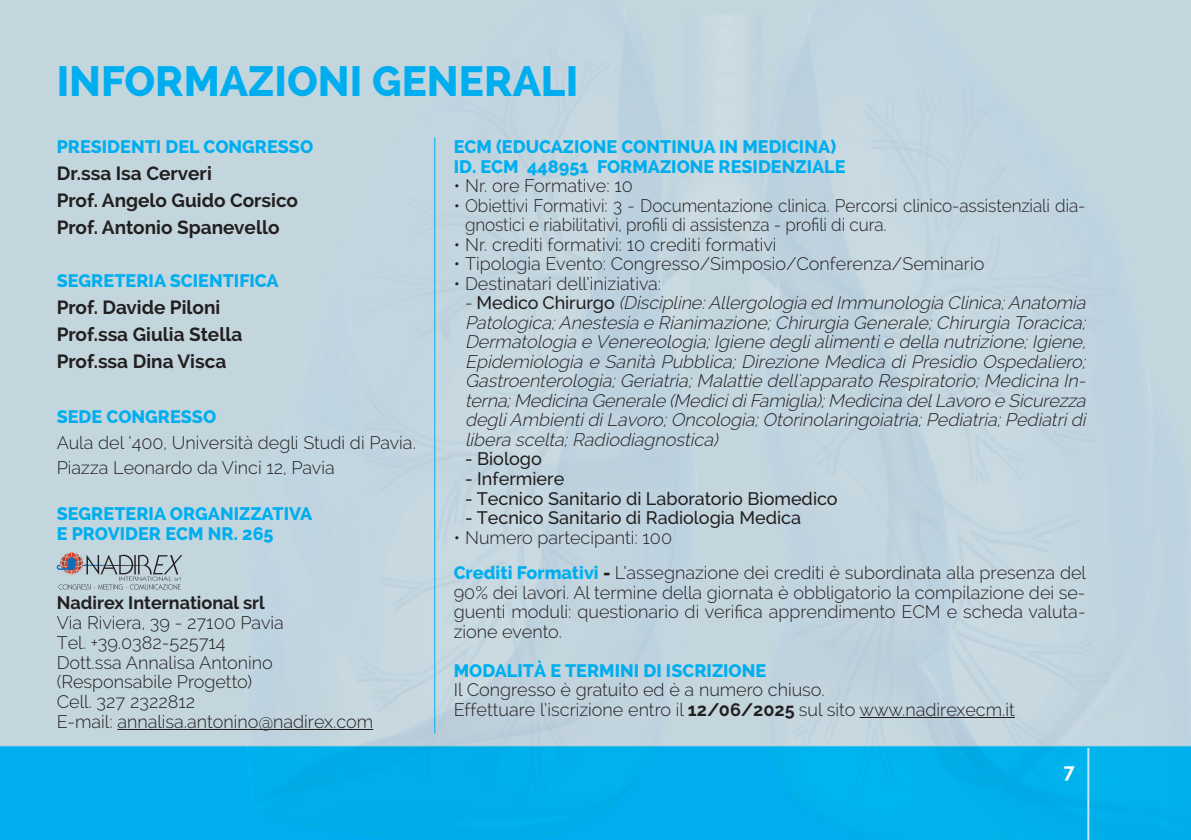
<style>
.page{position:relative;width:1191px;height:840px;background:#fff}
.page>*{position:absolute;margin:0;border:0;box-sizing:border-box;transform-origin:0 0}
.t1{font:800 42px "Raleway";color:#00aeef}
.t2{font:700 20px "Raleway";color:#fff}
.t3{font:700 19px/27px "Raleway";color:#231f20}
.t4{font:300 18px/19.8px "Raleway";color:#231f20}
.t5{font:italic 300 18px/19.4px "Raleway";color:#231f20;text-align:justify}
.t6{font:800 18px/19.8px "Raleway";color:#00aeef}
.t7{font:500 18px "Raleway";color:#231f20}
.t8{font:700 18px "Raleway";color:#231f20}
.s1{font-style:normal}
.s2{font-weight:500;font-style:normal}
.s3{font-weight:800;color:#00aeef}
.s4{font-weight:800}
.s5{font-weight:700}
</style>
<div class="page">
<img style="left:0;top:0;width:1191px;height:839px">
<hr style="left:117px;top:728px;width:256px;height:1px;background:#231f20">
<hr style="left:859px;top:716px;width:156px;height:1px;background:#231f20">
<svg style="left:57px;top:552px;width:125px;height:37px;background:#a8b4bb"></svg>
<hr style="left:434px;top:137px;width:1px;height:595px;background:#00aeef">
<hr style="left:1087px;top:747px;width:2px;height:92px;background:#c3e9fa">
<h1 class="t1" style="left:57px;top:57px;width:523px">INFORMAZIONI GENERALI</h1>
<p class="t6" style="left:57px;top:137px;width:258px">PRESIDENTI DEL CONGRESSO</p>
<p class="t3" style="left:57px;top:161px;width:243px">Dr.ssa Isa Cerveri<br>Prof. Angelo Guido Corsico<br>Prof. Antonio Spanevello</p>
<p class="t6" style="left:57px;top:271px;width:223px">SEGRETERIA SCIENTIFICA</p>
<p class="t3" style="left:57px;top:295px;width:187px">Prof. Davide Piloni<br>Prof.ssa Giulia Stella<br>Prof.ssa Dina Visca</p>
<p class="t6" style="left:57px;top:406px;width:161px">SEDE CONGRESSO</p>
<p class="t4" style="left:57px;top:431px;width:361px;line-height:25.6px">Aula del ‘400, Università degli Studi di Pavia.<br>Piazza Leonardo da Vinci 12, Pavia</p>
<p class="t6" style="left:57px;top:503px;width:257px">SEGRETERIA ORGANIZZATIVA<br>E PROVIDER ECM NR. 265</p>
<p class="t8" style="left:57px;top:596px;width:210px">Nadirex International srl</p>
<p class="t4" style="left:57px;top:614px;width:318px">Via Riviera, 39 - 27100 Pavia<br>Tel. +39.0382-525714<br>Dott.ssa Annalisa Antonino (Responsabile Progetto)<br>Cell. 327 2322812<br>E-mail: annalisa.antonino@nadirex.com</p>
<p class="t6" style="left:454px;top:137px;width:393px">ECM (EDUCAZIONE CONTINUA IN MEDICINA)<br>ID. ECM 448951 FORMAZIONE RESIDENZIALE</p>
<p class="t4" style="left:454px;top:178px;width:181px">• Nr. ore Formative: 10</p>
<p class="t4" style="left:465px;top:197px;width:622px;text-indent:-11px">• Obiettivi Formativi: 3 - Documentazione clinica. Percorsi clinico-assistenziali dia&shy;gnostici e riabilitativi, profili di assistenza - profili di cura.</p>
<p class="t4" style="left:454px;top:236px;width:324px">• Nr. crediti formativi: 10 crediti formativi</p>
<p class="t4" style="left:454px;top:256px;width:532px">• Tipologia Evento: Congresso/Simposio/Conferenza/Seminario</p>
<p class="t4" style="left:454px;top:275px;width:209px">• Destinatari dell’iniziativa:</p>
<p class="t5" style="left:465px;top:295px;width:625px"><span class="s1">-</span> <span class="s2">M e d i c o C h i r u r g o</span> (Discipline:Allergologia ed Immunologia Clinica;Anatomia Patologica;Anestesia e Rianimazione;Chirurgia Generale;Chirurgia Toracica; Dermatologia e Venereologia;Igiene deglialimentie della nutrizione;Igiene, Epidemiologia e Sanità Pubblica; Direzione Medica di Presidio Ospedaliero; Gastroenterologia; Geriatria; Malattie dell 'apparato Respiratorio; Medicina In&shy;terna;Medicina Generale (MedicidiFamiglia);Medicina del Lavoro e Sicurezza degliAmbientidiLavoro;Oncologia;Otorinolaringoiatria;Pediatria;Pediatridi libera scelta;Radiodiagnostica)</p>
<p class="t7" style="left:465px;top:452px;width:78px">- Biologo</p>
<p class="t7" style="left:465px;top:471px;width:101px">- Infermiere</p>
<p class="t7" style="left:465px;top:491px;width:374px">- Tecnico Sanitario di Laboratorio Biomedico</p>
<p class="t7" style="left:465px;top:510px;width:338px">- Tecnico Sanitario di Radiologia Medica</p>
<p class="t4" style="left:454px;top:521px;width:634px;line-height:35.6px">• Numero partecipanti: 100<br><span class="s3">Crediti Formativi</span> <span class="s4">-</span> L’assegnazione dei crediti è subordinata alla presenza del</p>
<p class="t4" style="left:454px;top:584px;width:633px;text-align:justify">90% dei lavori. Al termine della giornata è obbligatorio la compilazione dei se&shy;guenti moduli: questionario di verifica apprendimento ECM e scheda valuta&shy;zione evento.</p>
<p class="t6" style="left:454px;top:660px;width:314px">MODALITÀ E TERMINI DI ISCRIZIONE</p>
<p class="t4" style="left:454px;top:681px;width:562px">Il Congresso è gratuito ed è a numero chiuso.<br>Effettuare l’iscrizione entro il <span class="s5">12/06/2025</span> sul sito www.nadirexecm.it</p>
<p class="t2" style="left:1063px;top:762px;width:13px">7</p>
</div>
